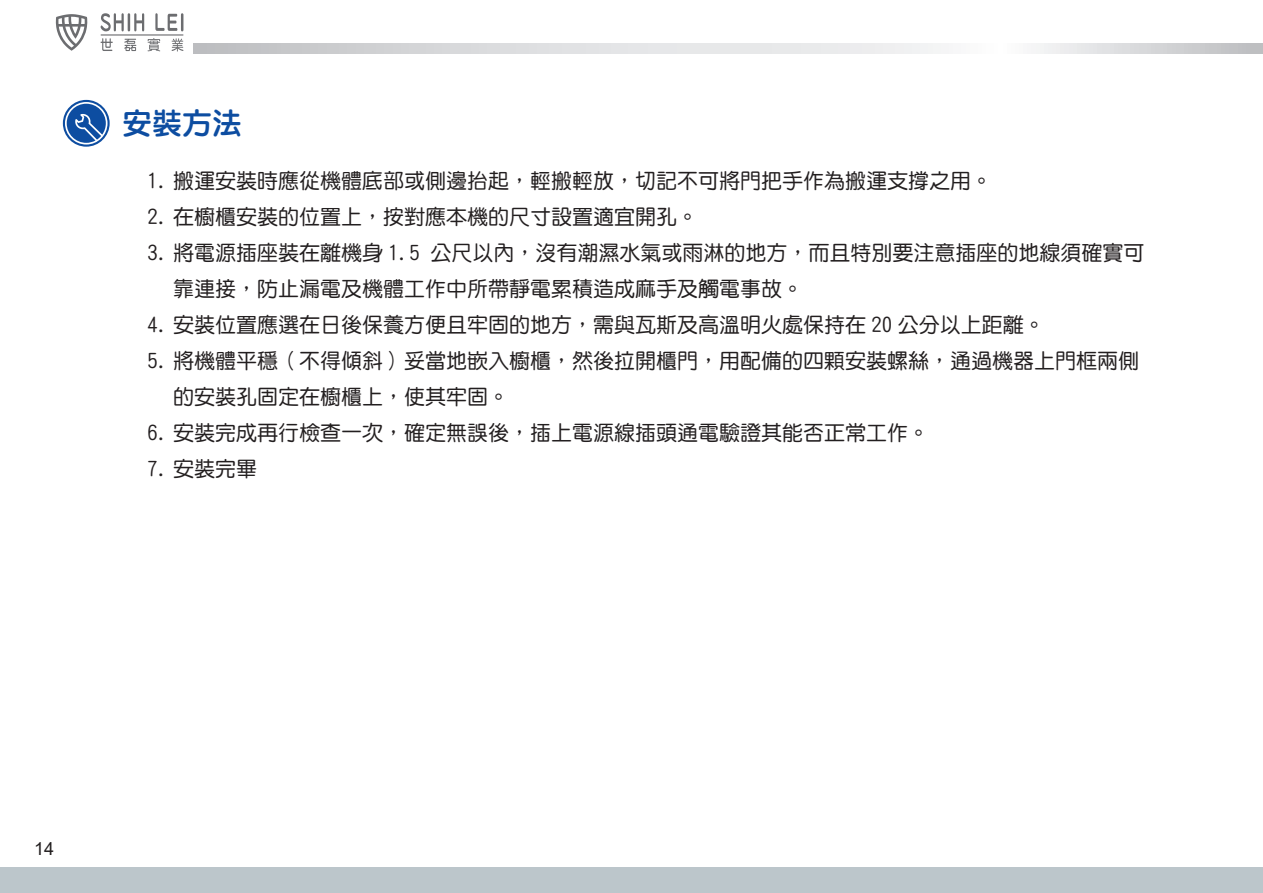
<style>
.page{position:relative;width:1263px;height:893px;background:#fff}
.page>*{position:absolute;margin:0;border:0;box-sizing:border-box;transform-origin:0 0}
.t1{font:30px "DF Yuan W8 WIN BF";color:#0d4da1}
.t2{font:21px/36px "DF Yuan Md HK BF";color:#231f20}
.t3{font:18px "Arial";color:#231f20}
</style>
<div class="page">
<svg style="left:55px;top:14px;width:33px;height:37px"></svg>
<svg style="left:101px;top:13px;width:43px;height:18px"></svg>
<svg style="left:155px;top:13px;width:28px;height:18px"></svg>
<svg style="left:124px;top:39px;width:12px;height:12px"></svg>
<svg style="left:101px;top:38px;width:12px;height:13px"></svg>
<svg style="left:148px;top:38px;width:12px;height:13px"></svg>
<svg style="left:172px;top:38px;width:11px;height:14px"></svg>
<hr style="left:101px;top:34px;width:82px;height:2px;background:#6c6d70">
<svg style="left:194px;top:44px;width:1069px;height:9px"></svg>
<div style="left:0;top:867px;width:1263px;height:26px;background:#bcc6cb"></div>
<svg style="left:63px;top:100px;width:47px;height:47px"></svg>
<svg style="left:65px;top:102px;width:43px;height:43px"></svg>
<h1 class="t1" style="left:122px;top:108px;width:122px">安裝方法</h1>
<p class="t2" style="left:148px;top:163px;width:846px">1. 搬運安裝時應從機體底部或側邊抬起，輕搬輕放，切記不可將門把手作為搬運支撐之用。</p>
<p class="t2" style="left:148px;top:199px;width:552px">2. 在櫥櫃安裝的位置上，按對應本機的尺寸設置適宜開孔。</p>
<p class="t2" style="left:173px;top:235px;width:973px;text-indent:-26px">3. 將電源插座裝在離機身 1.5 公尺以內，沒有潮濕水氣或雨淋的地方，而且特別要注意插座的地線須確實可靠連接，防止漏電及機體工作中所帶靜電累積造成麻手及觸電事故。</p>
<p class="t2" style="left:148px;top:307px;width:899px">4. 安裝位置應選在日後保養方便且牢固的地方，需與瓦斯及高溫明火處保持在 20 公分以上距離。</p>
<p class="t2" style="left:173px;top:343px;width:967px;text-indent:-26px">5. 將機體平穩（不得傾斜）妥當地嵌入櫥櫃，然後拉開櫃門，用配備的四顆安裝螺絲，通過機器上門框兩側的安裝孔固定在櫥櫃上，使其牢固。</p>
<p class="t2" style="left:148px;top:415px;width:783px">6. 安裝完成再行檢查一次，確定無誤後，插上電源線插頭通電驗證其能否正常工作。</p>
<p class="t2" style="left:148px;top:451px;width:111px">7. 安裝完畢</p>
<p class="t3" style="left:34px;top:836px;width:22px">14</p>
</div>
